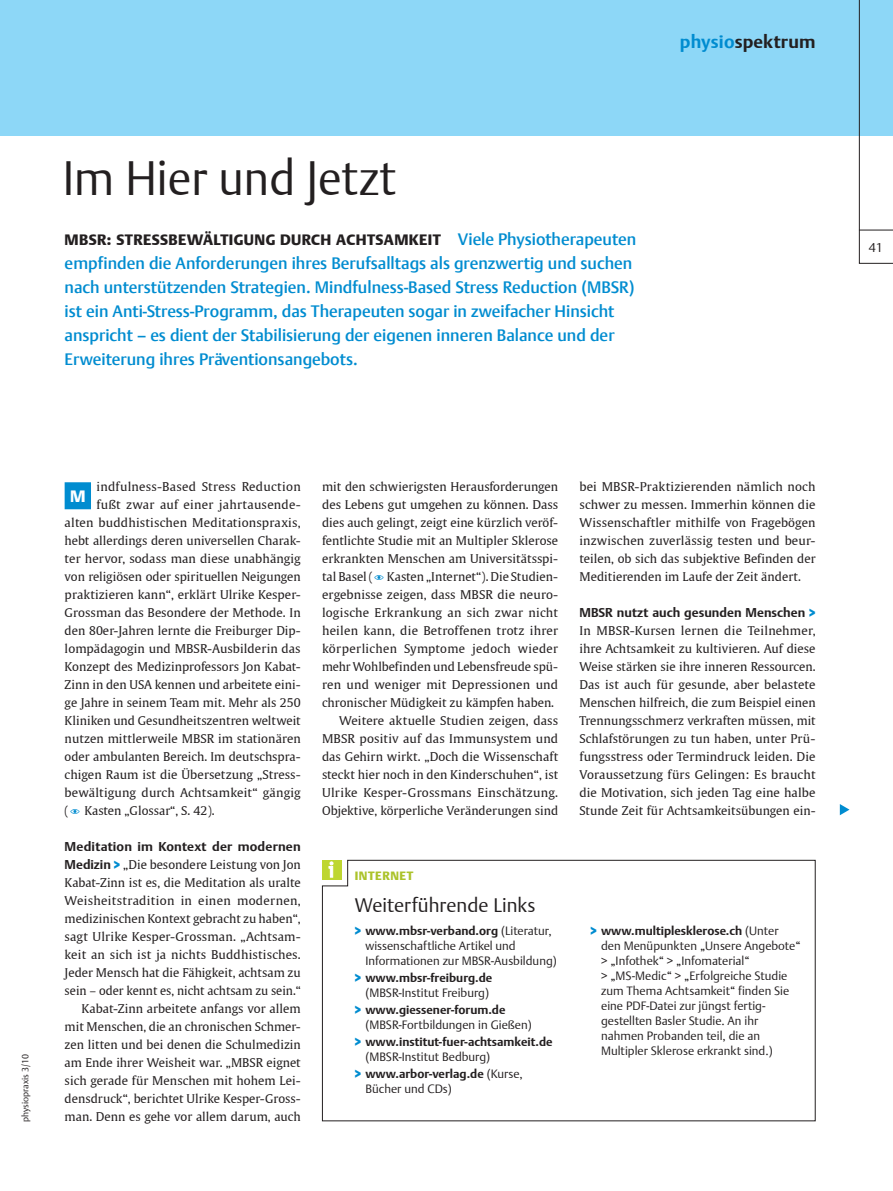
<style>
.page{position:relative;width:893px;height:1191px;background:#fff}
.page>*{position:absolute;margin:0;border:0;box-sizing:border-box;transform-origin:0 0}
.t1{font:300 48px "Thieme Argo 2008";color:#231f20;scale:.95 1}
.t2{font:300 19.5px "Thieme Argo 2008";color:#231f20}
.t3{font:700 18px "Thieme Argo 2008";letter-spacing:.01em;color:#231f20}
.t4{font:500 16.5px/24px "Thieme Argo 2008";color:#008cd0}
.t5{font:900 16.35px "Thieme Argo 2008";color:#fff}
.t6{font:900 15px "Thieme Argo 2008";letter-spacing:.03em;color:#231f20}
.t7{font:700 12.75px "Thieme Argo 2008";letter-spacing:.01em;color:#231f20}
.t8{font:300 12.75px "Thieme Argo 2008";color:#231f20}
.t9{font:12px/18px "Thieme Gulliver 2008";color:#231f20;text-align:justify}
.t10{font:300 12px/15px "Thieme Argo 2008";color:#231f20}
.t11{font:12px "Thieme Gulliver 2008";letter-spacing:.02em;color:#231f20}
.t12{font:700 12px/15px "Thieme Argo 2008";color:#231f20}
.t13{font:12px "Thieme Gulliver 2008";letter-spacing:.03em;color:#231f20}
.t14{font:900 12px "Thieme Argo 2008";letter-spacing:.05em;color:#acc32b}
.t15{font:300 9px "Thieme Argo 2008";color:#231f20}
.s1{font-weight:500;font-size:16.5px;color:#008cd0}
.s2{color:#008cd0}
.s3{font-family:"Physiopraxis";font-size:16.5px;color:#008cd0}
.s4{font-family:"Thieme Argo 2008";font-weight:700;font-size:12.75px}
.s5{font-family:"Thieme Argo 2008";font-weight:900;color:#008cd0}
.s6{font-weight:900;font-size:12px;color:#008cd0}
.s7{font-weight:900;color:#008cd0}
.s8{font-weight:700}
.s9{font-weight:300}
</style>
<div class="page">
<div style="left:65px;top:482px;width:26px;height:27px;background:#008cd0"></div>
<svg style="left:322px;top:859px;width:494px;height:262px"></svg>
<div style="left:322px;top:860px;width:19px;height:19px;background:#bed630"></div>
<svg style="left:329px;top:861px;width:4px;height:16px"></svg>
<svg style="left:840px;top:804px;width:9px;height:11px"></svg>
<div style="left:0;top:0;width:893px;height:136px;background:#8dd7f7"></div>
<svg style="left:859px;top:0;width:34px;height:264px"></svg>
<h1 class="t1" style="left:63px;top:146px;width:352px">Im Hier und Jetzt</h1>
<p class="t6" style="left:65px;top:229px;width:573px">MBSR: STRESSBEWÄLTIGUNG DURCH ACHTSAM KEIT <span class="s1">Viele Physiotherapeuten</span></p>
<p class="t4" style="left:65px;top:250px;width:572px">empfinden die Anforderungen ihres Berufsalltags als grenzwertig und suchen nach unterstützenden Strategien. Mindfulness-Based Stress Reduction (MBSR) ist ein Anti-Stress-Programm, das Therapeuten sogar in zweifacher Hinsicht anspricht – es dient der Stabilisierung der eigenen inneren Balance und der Erweiterung ihres Präventionsangebots.</p>
<h3 class="t3" style="left:680px;top:30px;width:137px"><span class="s2">physio</span>spektrum</h3>
<p class="t15" style="left:19px;top:1122px;width:70px;rotate:-90deg">physiopraxis 3/10</p>
<p class="t11" style="left:97px;top:477px;width:206px">indfulness-Based Stress Reduction</p>
<p class="t11" style="left:97px;top:495px;width:205px">fußt zwar auf einer jahrtausende-</p>
<p class="t9" style="left:65px;top:513px;width:238px">alten buddhistischen Meditationspraxis,</p>
<p class="t9" style="left:65px;top:531px;width:238px">hebt allerdings deren universellen Charak-</p>
<p class="t9" style="left:65px;top:549px;width:238px">ter hervor, sodass man diese unabhängig</p>
<p class="t9" style="left:65px;top:567px;width:238px">von religiösen oder spirituellen Neigungen</p>
<p class="t9" style="left:65px;top:585px;width:238px">praktizieren kann“, erklärt Ulrike Kesper-</p>
<p class="t9" style="left:65px;top:603px;width:238px">Grossman das Besondere der Methode. In</p>
<p class="t9" style="left:65px;top:621px;width:238px">den 80er-Jahren lernte die Freiburger Dip-</p>
<p class="t9" style="left:65px;top:639px;width:238px">lompädagogin und MBSR-Ausbilderin das</p>
<p class="t9" style="left:65px;top:657px;width:238px">Konzept des Medizinprofessors Jon Kabat-</p>
<p class="t9" style="left:65px;top:675px;width:238px">Zinn in den USA kennen und arbeitete eini-</p>
<p class="t9" style="left:65px;top:693px;width:238px">ge Jahre in seinem Team mit. Mehr als 250</p>
<p class="t9" style="left:65px;top:711px;width:238px">Kliniken und Gesundheitszentren weltweit</p>
<p class="t9" style="left:65px;top:729px;width:238px">nutzen mittlerweile MBSR im stationären</p>
<p class="t9" style="left:65px;top:747px;width:238px">oder ambulanten Bereich. Im deutschspra-</p>
<p class="t9" style="left:65px;top:765px;width:238px">chigen Raum ist die Übersetzung „Stress-</p>
<p class="t9" style="left:65px;top:783px;width:238px">bewältigung durch Achtsamkeit“ gängig</p>
<p class="t9" style="left:65px;top:801px;width:152px">(<span class="s3">a</span> Kasten „Glossar“, S. 42).</p>
<p class="t7" style="left:65px;top:838px;width:238px">Meditation im Kontext der modernen</p>
<p class="t9" style="left:65px;top:855px;width:238px;text-align:right"><span class="s4">Medizin</span> <span class="s5">&gt;</span> „Die besondere Leistung von Jon Kabat-Zinn ist es, die Meditation als uralte Weisheitstradition in einen modernen, medizinischen Kontext gebracht zu haben“, sagt Ulrike Kesper-Grossman. „Achtsam&shy;keit an sich ist ja nichts Buddhistisches.<br>Jeder Mensch hat die Fähigkeit, achtsam zu sein – oder kennt es, nicht achtsam zu sein.“ Kabat-Zinn arbeitete anfangs vor allem mit Menschen, die an chronischen Schmer&shy;zen litten und bei denen die Schulmedizin am Ende ihrer Weisheit war. „MBSR eignet sich gerade für Menschen mit hohem Lei&shy;densdruck“, berichtet Ulrike Kesper-Gross&shy;man. Denn es gehe vor allem darum, auch</p>
<h3 class="t5" style="left:70px;top:485px;width:17px">M</h3>
<p class="t9" style="left:322px;top:477px;width:238px">mit den schwierigsten Herausforderungen</p>
<p class="t9" style="left:322px;top:495px;width:238px">des Lebens gut umgehen zu können. Dass</p>
<p class="t9" style="left:322px;top:513px;width:238px">dies auch gelingt, zeigt eine kürzlich veröf-</p>
<p class="t9" style="left:322px;top:531px;width:238px">fentlichte Studie mit an Multipler Sklerose</p>
<p class="t9" style="left:322px;top:549px;width:238px">erkrankten Menschen am Universitätsspi-</p>
<p class="t9" style="left:322px;top:567px;width:236px">tal Basel (<span class="s3">a</span> Kasten „Internet“). Die Studien-</p>
<p class="t9" style="left:322px;top:585px;width:236px">ergebnisse zeigen, dass MBSR die neuro-</p>
<p class="t9" style="left:322px;top:603px;width:238px">logische Erkrankung an sich zwar nicht</p>
<p class="t9" style="left:322px;top:621px;width:238px">heilen kann, die Betroffenen trotz ihrer</p>
<p class="t13" style="left:322px;top:639px;width:238px">körperlichen Symptome jedoch wieder</p>
<p class="t9" style="left:322px;top:657px;width:238px">mehr Wohlbefinden und Lebensfreude spü-</p>
<p class="t9" style="left:322px;top:675px;width:238px">ren und weniger mit Depressionen und</p>
<p class="t9" style="left:322px;top:693px;width:234px">chronischer Müdigkeit zu kämpfen haben.</p>
<p class="t9" style="left:339px;top:711px;width:221px">Weitere aktuelle Studien zeigen, dass</p>
<p class="t9" style="left:322px;top:729px;width:238px">MBSR positiv auf das Immunsystem und</p>
<p class="t9" style="left:322px;top:747px;width:238px">das Gehirn wirkt. „Doch die Wissenschaft</p>
<p class="t9" style="left:322px;top:765px;width:238px">steckt hier noch in den Kinderschuhen“, ist</p>
<p class="t11" style="left:322px;top:783px;width:238px">Ulrike Kesper-Grossmans Einschätzung.</p>
<p class="t9" style="left:322px;top:801px;width:238px">Objektive, körperliche Veränderungen sind</p>
<p class="t9" style="left:579px;top:477px;width:238px">bei MBSR-Praktizierenden nämlich noch schwer zu messen. Immerhin können die Wissenschaftler mithilfe von Fragebögen inzwischen zuverlässig testen und beur&shy;teilen, ob sich das subjektive Befinden der Meditierenden im Laufe der Zeit ändert.</p>
<p class="t7" style="left:579px;top:604px;width:238px">MBSR nutzt auch gesunden Menschen <span class="s6">&gt;</span></p>
<p class="t9" style="left:579px;top:621px;width:238px">In MBSR-Kursen lernen die Teilnehmer, ihre Achtsamkeit zu kultivieren. Auf diese Weise stärken sie ihre inneren Ressourcen.<br>Das ist auch für gesunde, aber belastete Menschen hilfreich, die zum Beispiel einen Trennungsschmerz verkraften müssen, mit Schlafstörungen zu tun haben, unter Prü&shy;fungsstress oder Termindruck leiden. Die Voraussetzung fürs Gelingen: Es braucht die Motivation, sich jeden Tag eine halbe Stunde Zeit für Achtsamkeitsübungen ein-</p>
<p class="t14" style="left:355px;top:868px;width:60px">INTERNET</p>
<h2 class="t2" style="left:355px;top:892px;width:182px">Weiterführende Links</h2>
<p class="t10" style="left:365px;top:922px;width:193px;text-indent:-11px"><span class="s7">&gt;</span> <span class="s8">www.mbsr-verband.org</span> (Literatur, wissenschaftliche Artikel und<br>Informationen zur MBSR-Ausbildung)</p>
<p class="t10" style="left:355px;top:970px;width:139px;text-align:right"><span class="s7">&gt;</span> <span class="s8">www.mbsr-freiburg.de </span>(MBSR-Institut Freiburg)</p>
<p class="t10" style="left:365px;top:1002px;width:168px;text-indent:-11px"><span class="s7">&gt;</span> <span class="s8">www.giessener-forum.de </span>(MBSR-Fortbildungen in Gießen)</p>
<p class="t12" style="left:365px;top:1034px;width:189px;text-indent:-11px"><span class="s7">&gt;</span> www.institut-fuer-achtsamkeit.de <span class="s9">(MBSR-Institut Bedburg)</span></p>
<p class="t10" style="left:365px;top:1066px;width:159px;text-indent:-11px"><span class="s7">&gt;</span> <span class="s8">www.arbor-verlag.de</span> (Kurse,<br>Bücher und CDs)</p>
<p class="t10" style="left:601px;top:922px;width:201px;text-indent:-11px"><span class="s7">&gt;</span> <span class="s8">www.multiplesklerose.ch</span> (Unter den Menüpunkten „Unsere Angebote“ &gt; „Infothek“ &gt; „Infomaterial“<br>&gt; „MS-Medic“ &gt; „Erfolgreiche Studie zum Thema Achtsamkeit“ finden Sie eine PDF-Datei zur jüngst fertig&shy;gestellten Basler Studie. An ihr nahmen Probanden teil, die an Multipler Sklerose erkrankt sind.)</p>
<p class="t8" style="left:869px;top:239px;width:16px">41</p>
</div>
